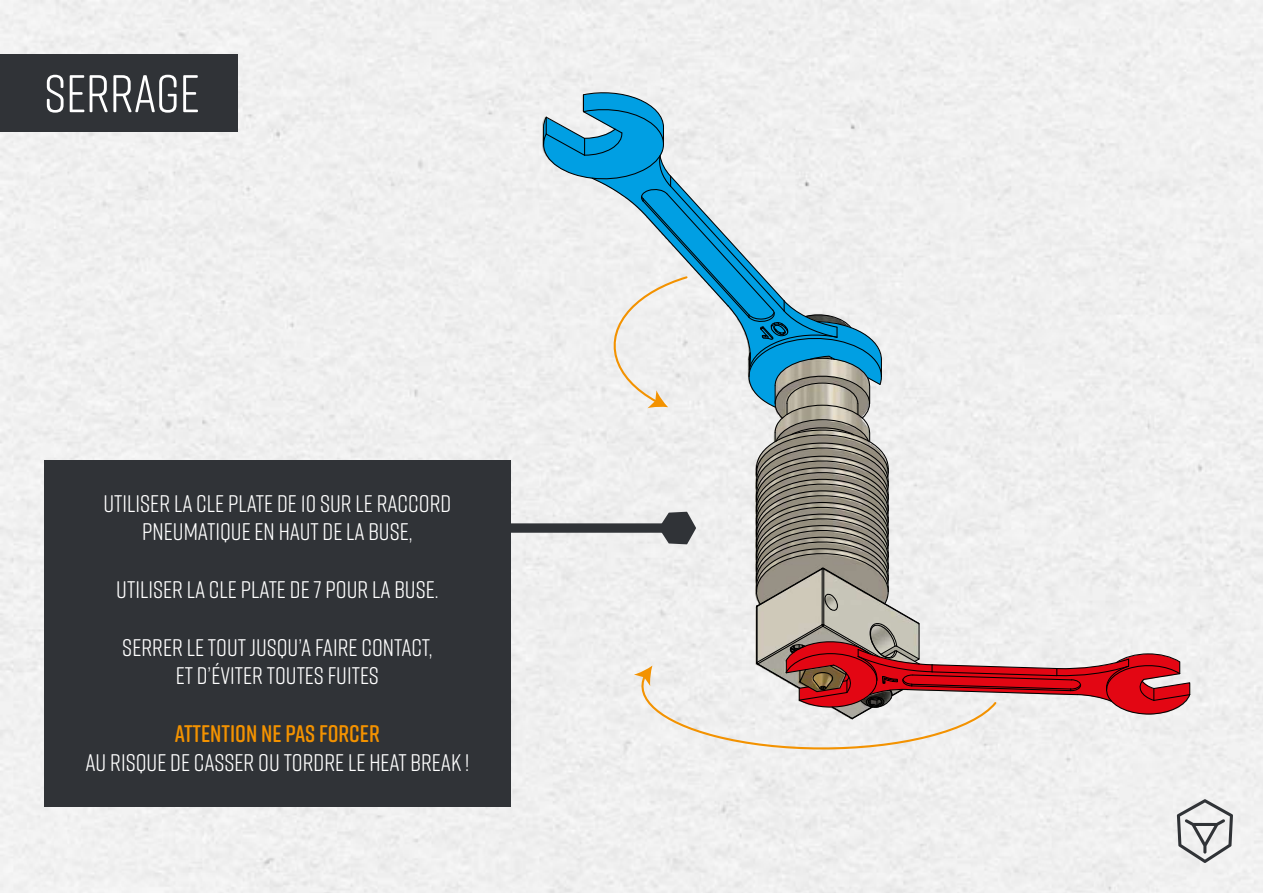
<style>
.page{position:relative;width:1263px;height:893px;background:#fff}
.page>*{position:absolute;margin:0;border:0;box-sizing:border-box;transform-origin:0 0}
.t1{font:52.95px "Rift Soft";color:#fff}
.t2{font:24px/28.8px "Rift Soft";color:#fff;text-align:center}
.t3{font:600 24px "Rift Soft";color:#f39200}
</style>
<div class="page">
<div style="left:0;top:1px;width:1263px;height:892px;background:#f0f0f0"></div>
<div style="left:0;top:54px;width:237px;height:78px;background:#303337"></div>
<div style="left:451px;top:523px;width:232px;height:10px;background:#303337"></div>
<div style="left:44px;top:461px;width:467px;height:346px;background:#303337"></div>
<svg style="left:1177px;top:799px;width:56px;height:64px"></svg>
<svg style="left:538px;top:91px;width:653px;height:664px"></svg>
<h1 class="t1" style="left:44px;top:56px;width:157px">SERRAGE</h1>
<p class="t2" style="left:103px;top:488px;width:349px">UTILISER LA CLE PLATE DE 10 SUR LE RACCORD<br>PNEUMATIQUE EN HAUT DE LA BUSE,</p>
<p class="t2" style="left:116px;top:574px;width:324px">UTILISER LA CLE PLATE DE 7 POUR LA BUSE.</p>
<p class="t2" style="left:122px;top:632px;width:312px">SERRER LE TOUT JUSQU’A FAIRE CONTACT,<br>ET D’ÉVITER TOUTES FUITES</p>
<p class="t3" style="left:175px;top:716px;width:206px">ATTENTION NE PAS FORCER</p>
<p class="t2" style="left:86px;top:747px;width:385px">AU RISQUE DE CASSER OU TORDRE LE HEAT BREAK !</p>
</div>
